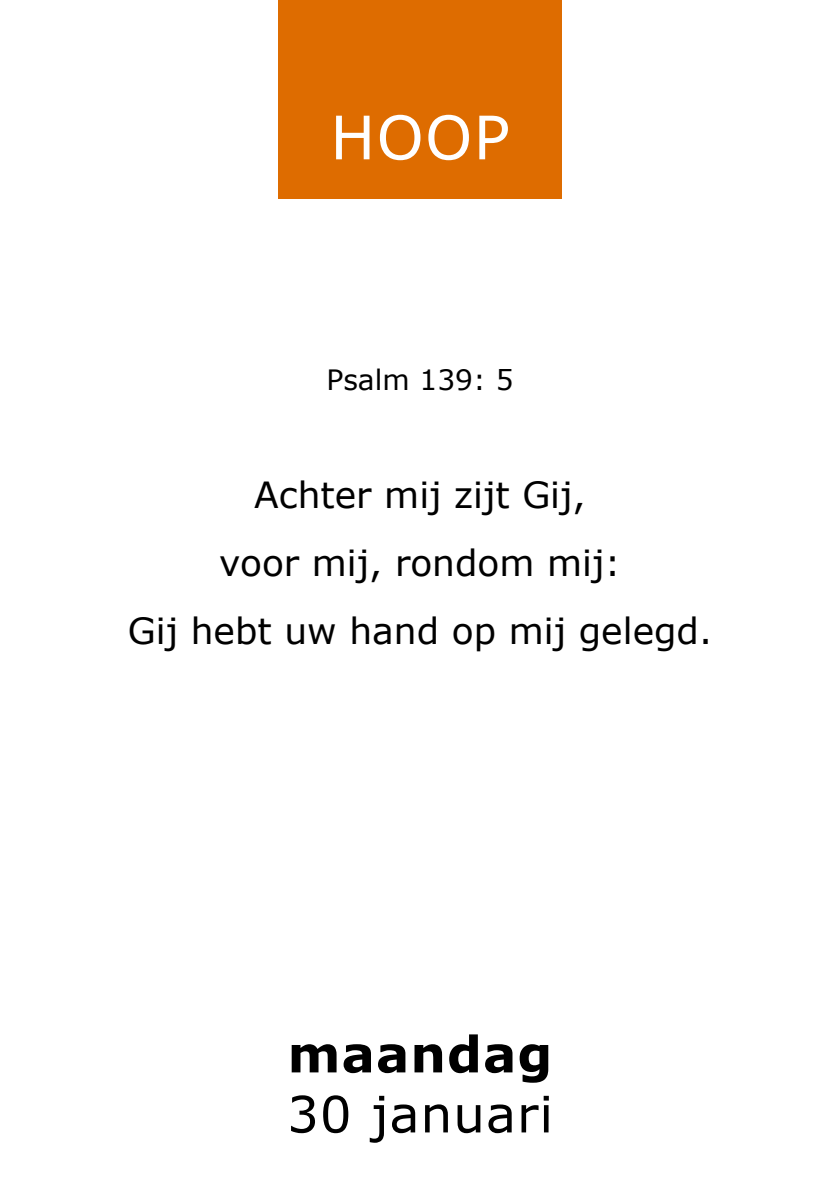
<style>
.page{position:relative;width:840px;height:1191px;background:#fff}
.page>*{position:absolute;margin:0;border:0;box-sizing:border-box;transform-origin:0 0}
.t1{font:60px "Verdana";color:#fff}
.t2{font:50px "Verdana";letter-spacing:.02em;color:#000}
.t3{font:700 50px "Verdana";letter-spacing:.02em;color:#000}
.t4{font:36px/68px "Verdana";color:#000;text-align:center}
.t5{font:28px "Verdana";color:#000}
</style>
<div class="page">
<div style="left:278px;top:0;width:283px;height:198px;background:#de6c00"></div>
<h1 class="t1" style="left:330px;top:96px;width:181px">HOOP</h1>
<p class="t5" style="left:326px;top:360px;width:188px">Psalm 139: 5</p>
<p class="t4" style="left:128px;top:460px;width:585px">Achter mij zijt Gij,<br>voor mij, rondom mij:<br>Gij hebt uw hand op mij gelegd.</p>
<h2 class="t3" style="left:287px;top:1021px;width:266px">maandag</h2>
<h2 class="t2" style="left:287px;top:1079px;width:267px">30 januari</h2>
</div>
